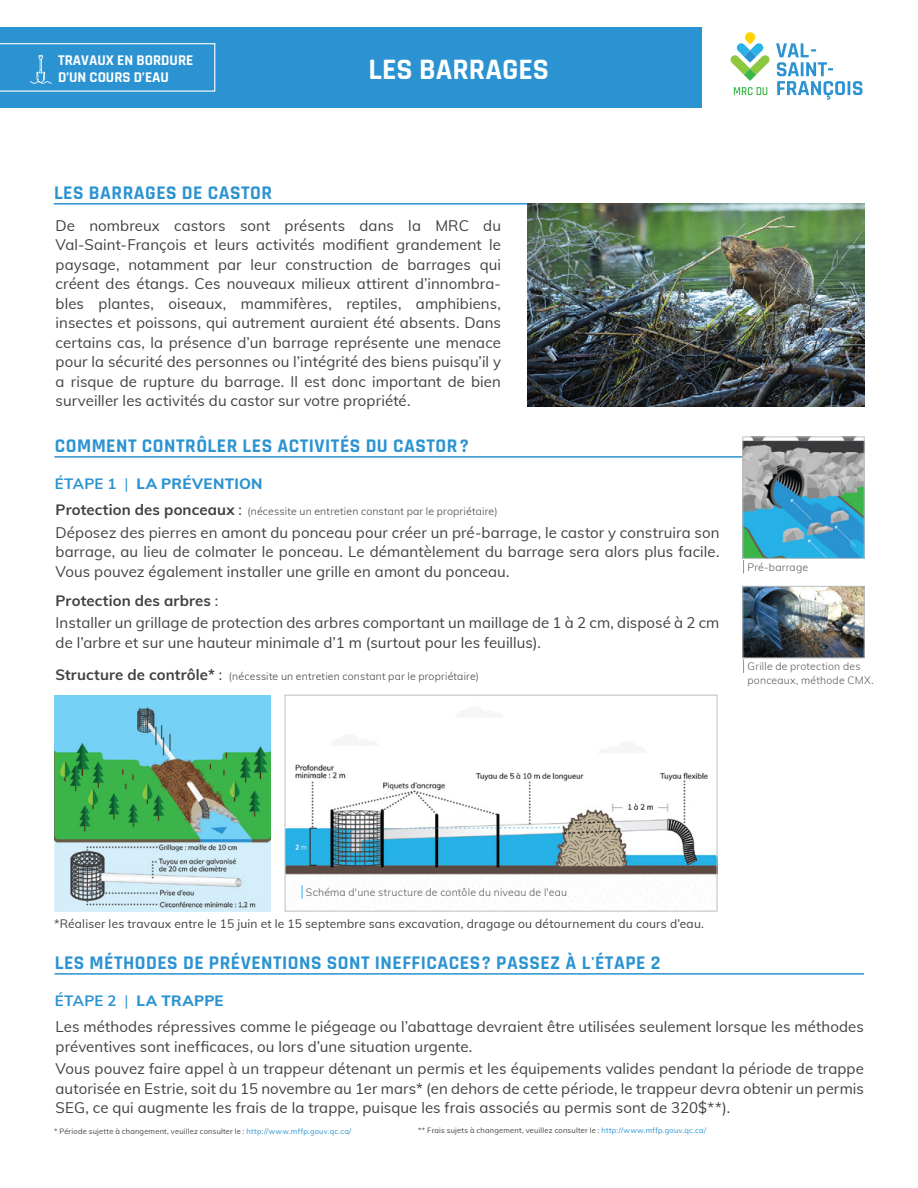
<style>
.page{position:relative;width:918px;height:1188px;background:#fff}
.page>*{position:absolute;margin:0;border:0;box-sizing:border-box;transform-origin:0 0}
.t1{font:700 30px "Rajdhani";color:#fff}
.t2{font:700 19.5px "Rajdhani";letter-spacing:.025em;color:#2b93d1}
.t3{font:15px/19.5px "Muli";letter-spacing:.005em;color:#414042}
.t4{font:800 15px "Muli";letter-spacing:.02em;color:#2b93d1}
.t5{font:700 15px/16.5px "Rajdhani";color:#fff}
.t6{font:700 15px "Muli";letter-spacing:.01em;color:#414042}
.t7{font:12px "Muli";letter-spacing:.015em;color:#414042}
.t8{font:300 10.5px/13.5px "Muli";letter-spacing:.02em;color:#58595b}
.t9{font:300 10.5px "Muli";letter-spacing:.015em;color:#414042}
.t10{font:7.5px "Muli";letter-spacing:.025em;color:#414042}
.s1{font-weight:700}
.s2{font-weight:400}
.s3{color:#2b93d1}
</style>
<div class="page">
<img style="left:744px;top:588px;width:119px;height:68px">
<div style="left:0;top:27px;width:702px;height:81px;background:#2b93d1"></div>
<hr style="left:54px;top:203px;width:810px;height:2px;background:#2b93d1">
<div style="left:0;top:43px;width:215px;height:49px;border:1px solid #fff"></div>
<svg style="left:30px;top:55px;width:22px;height:29px"></svg>
<svg style="left:734px;top:87px;width:33px;height:8px"></svg>
<svg style="left:776px;top:43px;width:87px;height:57px"></svg>
<svg style="left:730px;top:32px;width:40px;height:49px"></svg>
<hr style="left:54px;top:456px;width:810px;height:2px;background:#2b93d1">
<hr style="left:54px;top:973px;width:810px;height:2px;background:#2b93d1">
<img style="left:54px;top:695px;width:216px;height:216px">
<img style="left:287px;top:708px;width:428px;height:201px">
<div style="left:285px;top:695px;width:432px;height:217px;border:1px solid #bcbec0"></div>
<img style="left:744px;top:439px;width:119px;height:118px">
<svg style="left:302px;top:885px;width:1px;height:14px"></svg>
<img style="left:527px;top:203px;width:338px;height:203px">
<svg style="left:743px;top:560px;width:1px;height:13px"></svg>
<svg style="left:743px;top:659px;width:1px;height:14px"></svg>
<div style="left:742px;top:437px;width:123px;height:122px;border:1px solid #bcbec0"></div>
<div style="left:742px;top:586px;width:123px;height:72px;border:1px solid #bcbec0"></div>
<p class="t5" style="left:58px;top:52px;width:137px">TRAVAUX EN BORDURE<br>D’UN COURS D’EAU</p>
<h1 class="t1" style="left:369px;top:51px;width:182px">LES BARRAGES</h1>
<h2 class="t2" style="left:54px;top:181px;width:220px">LES BARRAGES DE CASTOR</h2>
<p class="t3" style="left:56px;top:215px;width:447px;text-align:justify">De nombreux castors sont présents dans la MRC du Val-Saint-François et leurs activités modifient grandement le paysage, notamment par leur construction de barrages qui créent des étangs. Ces nouveaux milieux attirent d’innombra&shy;bles plantes, oiseaux, mammifères, reptiles, amphibiens, insectes et poissons, qui autrement auraient été absents. Dans certains cas, la présence d’un barrage représente une menace pour la sécurité des personnes ou l’intégrité des biens puisqu’il y a risque de rupture du barrage. Il est donc important de bien surveiller les activités du castor sur votre propriété.</p>
<h2 class="t2" style="left:55px;top:434px;width:416px">COMMENT CONTRÔLER LES ACTIVITÉS DU CASTOR?</h2>
<p class="t4" style="left:55px;top:473px;width:209px"><span class="s1">ÉTAPE 1</span> <span class="s2">|</span> LA PRÉVENTION</p>
<p class="t3" style="left:56px;top:498px;width:665px;line-height:22.5px"><span class="s1">Protection des ponceaux</span> :<br>Déposez des pierres en amont du ponceau pour créer un pré-barrage, le castor y construira son</p>
<p class="t3" style="left:56px;top:541px;width:665px">barrage, au lieu de colmater le ponceau. Le démantèlement du barrage sera alors plus facile.<br>Vous pouvez également installer une grille en amont du ponceau.</p>
<p class="t3" style="left:56px;top:588px;width:665px;line-height:22.5px"><span class="s1">Protection des arbres</span> :<br>Installer un grillage de protection des arbres comportant un maillage de 1 à 2 cm, disposé à 2 cm</p>
<p class="t3" style="left:56px;top:632px;width:487px">de l’arbre et sur une hauteur minimale d’1 m (surtout pour les feuillus).</p>
<p class="t9" style="left:248px;top:503px;width:252px">(nécessite un entretien constant par le propriétaire)</p>
<p class="t6" style="left:56px;top:664px;width:168px">Structure de contrôle* <span class="s2">:</span></p>
<p class="t9" style="left:229px;top:669px;width:252px">(nécessite un entretien constant par le propriétaire)</p>
<p class="t8" style="left:747px;top:560px;width:62px">Pré-barrage</p>
<p class="t8" style="left:747px;top:659px;width:128px">Grille de protection des ponceaux, méthode CMX.</p>
<p class="t8" style="left:306px;top:885px;width:263px">Schéma d'une structure de contôle du niveau de l'eau</p>
<p class="t7" style="left:54px;top:915px;width:652px">*Réaliser les travaux entre le 15 juin et le 15 septembre sans excavation, dragage ou détournement du cours d’eau.</p>
<h2 class="t2" style="left:55px;top:951px;width:607px">LES MÉTHODES DE PRÉVENTIONS SONT INEFFICACES? PASSEZ À L'ÉTAPE 2</h2>
<p class="t4" style="left:55px;top:990px;width:170px"><span class="s1">ÉTAPE 2</span> <span class="s2">|</span> LA TRAPPE</p>
<p class="t3" style="left:56px;top:1016px;width:810px">Les méthodes répressives comme le piégeage ou l’abattage devraient être utilisées seulement lorsque les méthodes préventives sont inefficaces, ou lors d’une situation urgente.</p>
<p class="t3" style="left:56px;top:1058px;width:810px;text-align:justify">Vous pouvez faire appel à un trappeur détenant un permis et les équipements valides pendant la période de trappe autorisée en Estrie, soit du 15 novembre au 1er mars* (en dehors de cette période, le trappeur devra obtenir un permis SEG, ce qui augmente les frais de la trappe, puisque les frais associés au permis sont de 320$**).</p>
<p class="t10" style="left:54px;top:1126px;width:299px">* Période sujette à changement, veuillez consulter le : <span class="s3">http://www.mffp.gouv.qc.ca/</span></p>
<p class="t10" style="left:418px;top:1125px;width:290px">** Frais sujets à changement, veuillez consulter le : <span class="s3">http://www.mffp.gouv.qc.ca/</span></p>
</div>
